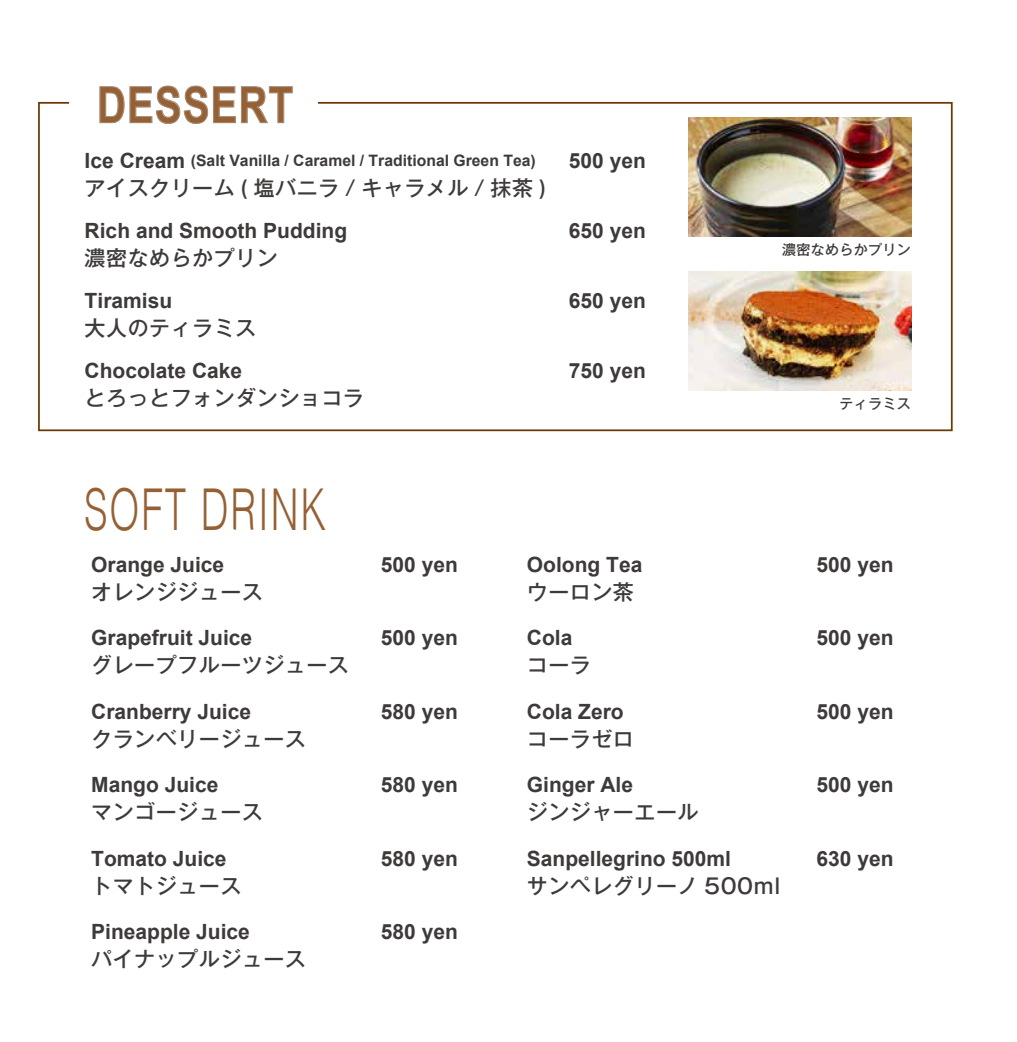
<style>
.page{position:relative;width:1017px;height:1042px;background:#fff}
.page>*{position:absolute;margin:0;border:0;box-sizing:border-box;transform-origin:0 0}
.t1{font:300 57.75px "Helvetica";letter-spacing:.05em;color:#956134;scale:.67 1}
.t2{font:700 50.4px "Arial";letter-spacing:.025em;color:#956134;scale:.8 1}
.t3{font:700 21px "Arial";color:#3e3a39}
.t4{font:500 21px "Gothic MB101 Pro";letter-spacing:.025em;color:#3e3a39}
.t5{font:700 15.75px "Arial";color:#3e3a39}
.t6{font:500 14px "Gothic MB101 Pro";letter-spacing:.025em;color:#3e3a39}
.s1{font-size:21px}
</style>
<div class="page">
<div style="left:38px;top:102px;width:915px;height:329px;border:2px solid #6a3906"></div>
<div style="left:70px;top:84px;width:248px;height:39px;background:#fff"></div>
<img style="left:688px;top:118px;width:223px;height:119px">
<img style="left:688px;top:272px;width:223px;height:119px">
<svg style="left:99px;top:86px;width:25px;height:37px"></svg>
<svg style="left:130px;top:86px;width:163px;height:38px"></svg>
<h2 class="t2" style="left:97px;top:71px;width:247px">DESSERT</h2>
<p class="t5" style="left:85px;top:150px;width:453px"><span class="s1">Ice Cream</span> (Salt Vanilla / Caramel / Traditional Green Tea)</p>
<p class="t4" style="left:85px;top:171px;width:463px">アイスクリーム ( 塩バニラ / キャラメル / 抹茶 )</p>
<p class="t3" style="left:85px;top:217px;width:264px">Rich and Smooth Pudding</p>
<p class="t4" style="left:85px;top:241px;width:195px">濃密なめらかプリン</p>
<p class="t3" style="left:85px;top:287px;width:89px">Tiramisu</p>
<p class="t4" style="left:85px;top:311px;width:173px">大人のティラミス</p>
<p class="t3" style="left:85px;top:357px;width:159px">Chocolate Cake</p>
<p class="t4" style="left:85px;top:381px;width:281px">とろっとフォンダンショコラ</p>
<p class="t3" style="left:569px;top:147px;width:79px">500 yen</p>
<p class="t3" style="left:569px;top:217px;width:79px">650 yen</p>
<p class="t3" style="left:569px;top:287px;width:79px">650 yen</p>
<p class="t3" style="left:569px;top:357px;width:79px">750 yen</p>
<h1 class="t1" style="left:84px;top:460px;width:363px">SOFT DRINK</h1>
<p class="t3" style="left:91px;top:550px;width:135px">Orange Juice</p>
<p class="t3" style="left:381px;top:550px;width:79px">500 yen</p>
<p class="t3" style="left:527px;top:550px;width:117px">Oolong Tea</p>
<p class="t4" style="left:91px;top:574px;width:173px">オレンジジュース</p>
<p class="t4" style="left:527px;top:574px;width:109px">ウーロン茶</p>
<p class="t3" style="left:91px;top:624px;width:163px">Grapefruit Juice</p>
<p class="t3" style="left:381px;top:624px;width:79px">500 yen</p>
<p class="t3" style="left:527px;top:624px;width:47px">Cola</p>
<p class="t4" style="left:91px;top:647px;width:259px">グレープフルーツジュース</p>
<p class="t4" style="left:527px;top:647px;width:66px">コーラ</p>
<p class="t3" style="left:91px;top:697px;width:161px">Cranberry Juice</p>
<p class="t3" style="left:381px;top:697px;width:79px">580 yen</p>
<p class="t3" style="left:527px;top:697px;width:98px">Cola Zero</p>
<p class="t4" style="left:91px;top:721px;width:216px">クランベリージュース</p>
<p class="t4" style="left:527px;top:721px;width:109px">コーラゼロ</p>
<p class="t3" style="left:91px;top:771px;width:129px">Mango Juice</p>
<p class="t3" style="left:381px;top:771px;width:79px">580 yen</p>
<p class="t3" style="left:527px;top:771px;width:108px">Ginger Ale</p>
<p class="t4" style="left:91px;top:794px;width:173px">マンゴージュース</p>
<p class="t4" style="left:527px;top:794px;width:173px">ジンジャーエール</p>
<p class="t3" style="left:91px;top:844px;width:137px">Tomato Juice</p>
<p class="t3" style="left:381px;top:844px;width:79px">580 yen</p>
<p class="t3" style="left:527px;top:844px;width:206px">Sanpellegrino 500ml</p>
<p class="t6" style="left:782px;top:238px;width:130px">濃密なめらかプリン</p>
<p class="t6" style="left:839px;top:392px;width:73px">ティラミス</p>
<p class="t3" style="left:817px;top:550px;width:79px">500 yen</p>
<p class="t3" style="left:817px;top:624px;width:79px">500 yen</p>
<p class="t3" style="left:817px;top:697px;width:79px">500 yen</p>
<p class="t3" style="left:817px;top:771px;width:79px">500 yen</p>
<p class="t3" style="left:817px;top:844px;width:79px">630 yen</p>
<p class="t4" style="left:91px;top:868px;width:152px">トマトジュース</p>
<p class="t3" style="left:91px;top:918px;width:160px">Pineapple Juice</p>
<p class="t4" style="left:91px;top:941px;width:216px">パイナップルジュース</p>
<p class="t3" style="left:381px;top:918px;width:79px">580 yen</p>
<p class="t4" style="left:527px;top:868px;width:255px">サンペレグリーノ 500ml</p>
</div>
